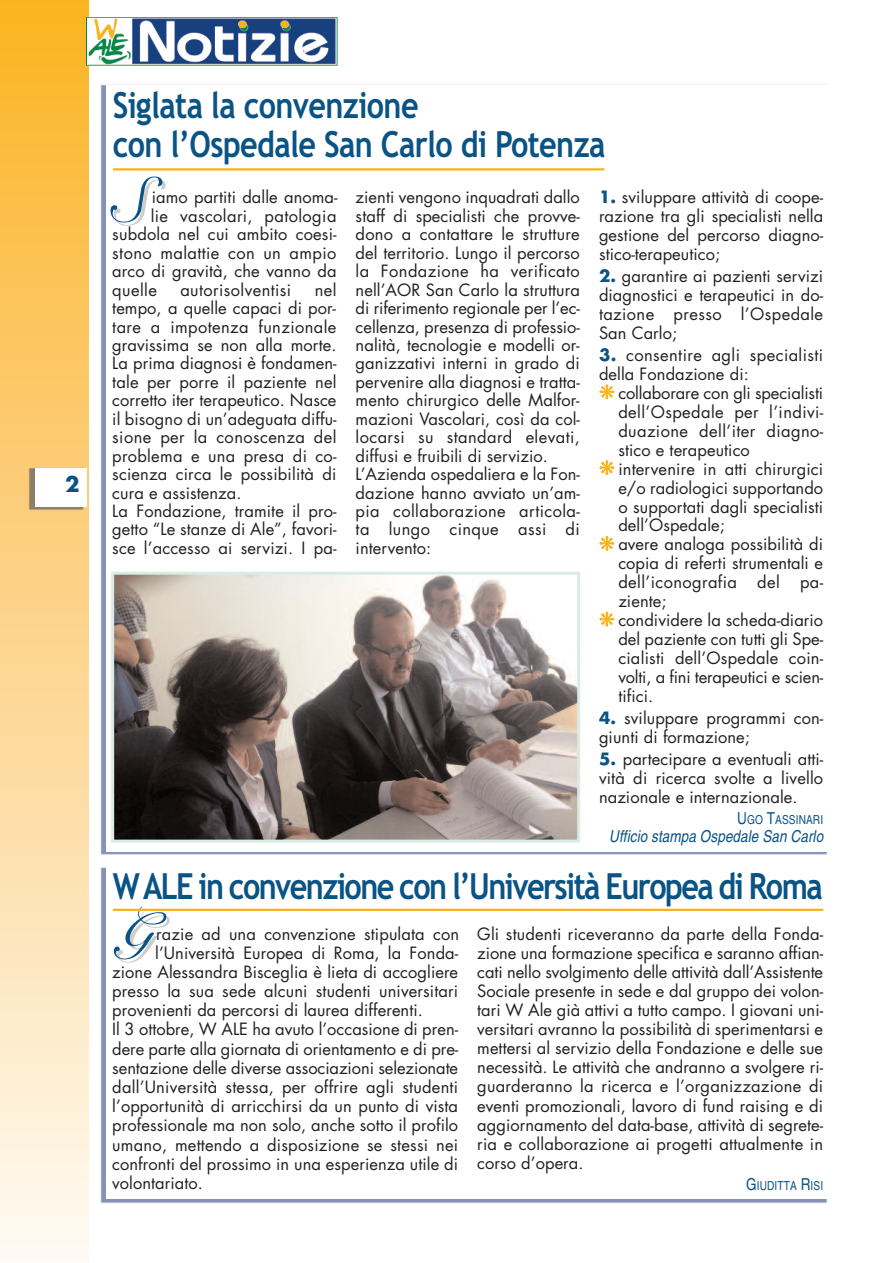
<style>
.page{position:relative;width:893px;height:1263px;background:#fff}
.page>*{position:absolute;margin:0;border:0;box-sizing:border-box;transform-origin:0 0}
.t1{font:66.75px "Snellbound DB Normal";color:#0a5385}
.t2{font:65.1px "Snellbound DB Normal";color:#0a5385}
.t3{font:700 36px/39px "Trebuchet MS";letter-spacing:-.02em;color:#0a5385;scale:.85 1}
.t4{font:700 36px "Trebuchet MS";letter-spacing:-.05em;color:#0a5385;scale:.85 1}
.t5{font:700 21px "Futura";color:#0a5385}
.t6{font:16.5px/18.5px "Futura";letter-spacing:.005em;color:#231f20;text-align:justify}
.t7{font:16.5px "Futura";letter-spacing:.025em;color:#231f20}
.t8{font:italic condensed 16.5px "Helvetica";letter-spacing:.005em;color:#0a5385}
.t9{font:condensed 12.3px "Helvetica";letter-spacing:.005em;color:#0a5385}
.s1{font-weight:700;color:#0a5385}
.s2{color:#f9b217}
.s3{font-size:16.5px}
</style>
<div class="page">
<img style="left:100px;top:867px;width:728px;height:337px">
<div style="left:106px;top:866px;width:723px;height:333px;background:#fff"></div>
<div style="left:0;top:0;width:88px;height:1263px;background:linear-gradient(to bottom,#fbb326,#fef8f3)"></div>
<img style="left:86px;top:17px;width:252px;height:48px">
<img style="left:28px;top:467px;width:60px;height:46px">
<div style="left:35px;top:468px;width:51px;height:39px;background:#fff"></div>
<hr style="left:113px;top:168px;width:491px;height:2px;background:#f9b217">
<img style="left:115px;top:576px;width:461px;height:263px">
<div style="left:111px;top:572px;width:469px;height:271px;border:3px solid #daebe4"></div>
<hr style="left:113px;top:909px;width:710px;height:2px;background:#f9b217">
<p class="t5" style="left:65px;top:469px;width:16px">2</p>
<h3 class="t3" style="left:113px;top:86px;width:581px">Siglata la convenzione<br>con l’Ospedale San Carlo di Potenza</h3>
<h2 class="t2" style="left:112px;top:161px;width:36px">S</h2>
<p class="t6" style="left:152px;top:190px;width:187px">iamo partiti dalle anoma-</p>
<p class="t7" style="left:151px;top:208px;width:187px">lie vascolari, patologia</p>
<p class="t6" style="left:112px;top:226px;width:226px">subdola nel cui ambito coesi-</p>
<p class="t7" style="left:112px;top:245px;width:226px">stono malattie con un ampio</p>
<p class="t6" style="left:112px;top:263px;width:226px">arco di gravità, che vanno da</p>
<p class="t6" style="left:112px;top:282px;width:46px">quelle</p>
<p class="t7" style="left:180px;top:282px;width:112px">autorisolventisi</p>
<p class="t6" style="left:112px;top:282px;width:226px;text-align:left;text-indent:202px">nel tempo, a quelle capaci di por&shy;tare a impotenza funzionale gravissima se non alla morte.<br>La prima diagnosi è fondamen&shy;tale per porre il paziente nel corretto iter terapeutico. Nasce il bisogno di un’adeguata diffu&shy;sione per la conoscenza del problema e una presa di co&shy;scienza circa le possibilità di cura e assistenza.<br>La Fondazione, tramite il pro&shy;getto “Le stanze di Ale”, favori&shy;sce l’accesso ai servizi. I pa-</p>
<p class="t6" style="left:356px;top:190px;width:226px;text-align:left">zienti vengono inquadrati dallo staff di specialisti che provve&shy;dono a contattare le strutture del territorio. Lungo il percorso la Fondazione ha verificato nell’AOR San Carlo la struttura di riferimento regionale per l’ec&shy;cellenza, presenza di professio&shy;nalità, tecnologie e modelli or&shy;ganizzativi interni in grado di pervenire alla diagnosi e tratta&shy;mento chirurgico delle Malfor&shy;mazioni Vascolari, così da col&shy;locarsi su standard elevati, diffusi e fruibili di servizio.<br>L’Azienda ospedaliera e la Fon&shy;dazione hanno avviato un’am&shy;pia collaborazione articola&shy;ta lungo cinque assi di intervento:</p>
<p class="t6" style="left:599px;top:189px;width:226px;line-height:18.9px"><span class="s1">1.</span> sviluppare attività di coope&shy;razione tra gli specialisti nella gestione del percorso diagno&shy;stico-terapeutico;</p>
<p class="t6" style="left:599px;top:268px;width:226px;line-height:18.9px"><span class="s1">2.</span> garantire ai pazienti servizi diagnostici e terapeutici in do&shy;tazione presso l’Ospedale San Carlo;</p>
<p class="t7" style="left:599px;top:348px;width:226px"><span class="s1">3.</span> consentire agli specialisti</p>
<p class="t6" style="left:599px;top:366px;width:151px">della Fondazione di:</p>
<p class="t6" style="left:599px;top:385px;width:225px"><span class="s2">❊</span> collaborare con gli specialisti</p>
<p class="t7" style="left:618px;top:404px;width:206px">dell’Ospedale per l’indivi-</p>
<p class="t7" style="left:618px;top:423px;width:206px">duazione dell’iter diagno-</p>
<p class="t6" style="left:618px;top:442px;width:133px">stico e terapeutico</p>
<p class="t6" style="left:599px;top:461px;width:225px"><span class="s2">❊</span> intervenire in atti chirurgici</p>
<p class="t6" style="left:618px;top:480px;width:206px">e/o radiologici supportando</p>
<p class="t6" style="left:618px;top:499px;width:206px">o supportati dagli specialisti</p>
<p class="t6" style="left:618px;top:518px;width:108px">dell’Ospedale;</p>
<p class="t6" style="left:599px;top:536px;width:225px"><span class="s2">❊</span> avere analoga possibilità di</p>
<p class="t6" style="left:618px;top:555px;width:206px">copia di referti strumentali e</p>
<p class="t7" style="left:618px;top:575px;width:206px">dell’iconografia del pa-</p>
<p class="t6" style="left:618px;top:593px;width:50px">ziente;</p>
<p class="t6" style="left:599px;top:612px;width:225px"><span class="s2">❊</span> condividere la scheda-diario</p>
<p class="t6" style="left:618px;top:631px;width:206px">del paziente con tutti gli Spe-</p>
<p class="t6" style="left:618px;top:650px;width:206px">cialisti dell’Ospedale coin-</p>
<p class="t6" style="left:618px;top:669px;width:206px">volti, a fini terapeutici e scien-</p>
<p class="t6" style="left:618px;top:688px;width:36px">tifici.</p>
<p class="t6" style="left:599px;top:710px;width:226px;line-height:18.9px"><span class="s1">4.</span> sviluppare programmi con&shy;giunti di formazione;</p>
<p class="t6" style="left:599px;top:751px;width:226px;line-height:18.9px"><span class="s1">5.</span> partecipare a eventuali atti&shy;vità di ricerca svolte a livello nazionale e internazionale.</p>
<p class="t9" style="left:737px;top:813px;width:87px"><span class="s3">U</span>GO <span class="s3">T</span>ASSINARI</p>
<p class="t8" style="left:609px;top:827px;width:215px">Ufficio stampa Ospedale San Carlo</p>
<h3 class="t4" style="left:113px;top:866px;width:837px">W ALE in convenzione con l’Università Europea di Roma</h3>
<h1 class="t1" style="left:112px;top:896px;width:41px">G</h1>
<p class="t6" style="left:477px;top:925px;width:347px;line-height:19px">Gli studenti riceveranno da parte della Fonda&shy;zione una formazione specifica e saranno affian&shy;cati nello svolgimento delle attività dall’Assistente Sociale presente in sede e dal gruppo dei volon&shy;tari W Ale già attivi a tutto campo. I giovani uni&shy;versitari avranno la possibilità di sperimentarsi e mettersi al servizio della Fondazione e delle sue necessità. Le attività che andranno a svolgere ri&shy;guarderanno la ricerca e l’organizzazione di eventi promozionali, lavoro di fund raising e di aggiornamento del data-base, attività di segrete&shy;ria e collaborazione ai progetti attualmente in corso d’opera.</p>
<p class="t9" style="left:746px;top:1178px;width:78px"><span class="s3">G</span>IUDITTA <span class="s3">R</span>ISI</p>
<p class="t6" style="left:156px;top:926px;width:304px">razie ad una convenzione stipulata con</p>
<p class="t6" style="left:155px;top:945px;width:305px">l’Università Europea di Roma, la Fonda-</p>
<p class="t6" style="left:112px;top:964px;width:347px">zione Alessandra Bisceglia è lieta di accogliere</p>
<p class="t6" style="left:112px;top:983px;width:347px">presso la sua sede alcuni studenti universitari</p>
<p class="t6" style="left:112px;top:1002px;width:312px">provenienti da percorsi di laurea differenti.</p>
<p class="t6" style="left:112px;top:1021px;width:347px">Il 3 ottobre, W ALE ha avuto l’occasione di pren-</p>
<p class="t6" style="left:112px;top:1041px;width:347px">dere parte alla giornata di orientamento e di pre-</p>
<p class="t6" style="left:112px;top:1060px;width:347px">sentazione delle diverse associazioni selezionate</p>
<p class="t6" style="left:112px;top:1079px;width:347px">dall’Università stessa, per offrire agli studenti</p>
<p class="t6" style="left:112px;top:1098px;width:347px">l’opportunità di arricchirsi da un punto di vista</p>
<p class="t6" style="left:112px;top:1117px;width:347px">professionale ma non solo, anche sotto il profilo</p>
<p class="t6" style="left:112px;top:1136px;width:347px">umano, mettendo a disposizione se stessi nei</p>
<p class="t6" style="left:112px;top:1156px;width:347px">confronti del prossimo in una esperienza utile di</p>
<p class="t6" style="left:112px;top:1175px;width:92px">volontariato.</p>
</div>
